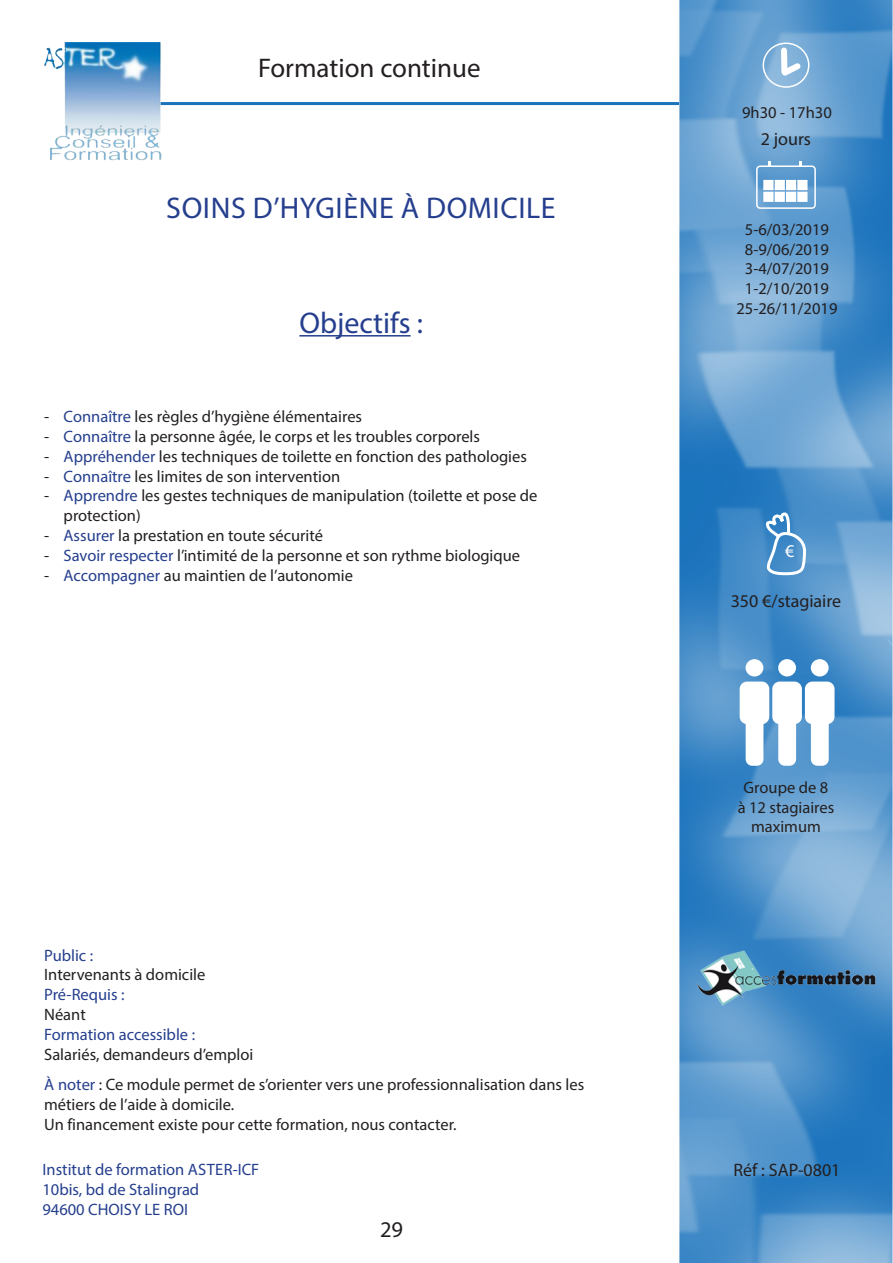
<style>
.page{position:relative;width:893px;height:1263px;background:#fff}
.page>*{position:absolute;margin:0;border:0;box-sizing:border-box;transform-origin:0 0}
.Titre{font:30px "Myriad Pro";letter-spacing:.02em;color:#253f8e}
.Objectif{font:30px "Myriad Pro";color:#253f8e}
.t1{font:27px "Myriad Pro";color:#231f20}
.t2{font:22.5px "Myriad Pro";color:#231f20}
.t3{font:18px "Myriad Pro";color:#231f20}
.t4{font:18px "Myriad Pro";color:#fff}
.texte-objectif{font:16.5px/19.8px "Myriad Pro";color:#231f20}
.Notes{font:16.5px/19.8px "Myriad Pro";color:#231f20}
.Notes-2{font:16.5px/19.8px "Myriad Pro";color:#253f8e}
.Dates{font:16.5px "Myriad Pro";color:#231f20}
.s1{color:#253f8e}
</style>
<div class="page">
<img style="left:679px;top:0;width:214px;height:1263px">
<hr style="left:151px;top:102px;width:528px;height:3px;background:#1b73ba">
<img style="left:44px;top:43px;width:117px;height:118px">
<div style="left:763px;top:43px;width:46px;height:45px;border:2px solid #fff;border-radius:50%"></div>
<svg style="left:777px;top:44px;width:29px;height:37px"></svg>
<svg style="left:766px;top:514px;width:42px;height:64px"></svg>
<div style="left:756px;top:165px;width:60px;height:44px;border:2px solid #fff;border-radius:3px"></div>
<div style="left:764px;top:181px;width:9px;height:8px;background:#fff"></div>
<div style="left:763px;top:180px;width:10px;height:10px;border:2px solid #fff"></div>
<div style="left:775px;top:181px;width:9px;height:8px;background:#fff"></div>
<div style="left:775px;top:180px;width:10px;height:10px;border:2px solid #fff"></div>
<div style="left:787px;top:181px;width:8px;height:8px;background:#fff"></div>
<div style="left:798px;top:181px;width:9px;height:8px;background:#fff"></div>
<div style="left:797px;top:180px;width:10px;height:10px;border:2px solid #fff"></div>
<div style="left:764px;top:192px;width:9px;height:9px;background:#fff"></div>
<div style="left:763px;top:192px;width:10px;height:10px;border:2px solid #fff"></div>
<div style="left:775px;top:192px;width:9px;height:9px;background:#fff"></div>
<div style="left:775px;top:192px;width:10px;height:10px;border:2px solid #fff"></div>
<div style="left:787px;top:192px;width:8px;height:9px;background:#fff"></div>
<div style="left:786px;top:192px;width:10px;height:10px;border:2px solid #fff"></div>
<div style="left:798px;top:192px;width:9px;height:9px;background:#fff"></div>
<div style="left:797px;top:192px;width:10px;height:10px;border:2px solid #fff"></div>
<div style="left:746px;top:660px;width:17px;height:16px;background:#fff;border-radius:50%"></div>
<div style="left:745px;top:659px;width:18px;height:17px;border:2px solid #fff;border-radius:50%"></div>
<div style="left:779px;top:660px;width:16px;height:16px;background:#fff;border-radius:50%"></div>
<div style="left:778px;top:659px;width:18px;height:17px;border:2px solid #fff;border-radius:50%"></div>
<div style="left:811px;top:660px;width:17px;height:16px;background:#fff;border-radius:50%"></div>
<div style="left:811px;top:659px;width:18px;height:17px;border:2px solid #fff;border-radius:50%"></div>
<svg style="left:739px;top:681px;width:96px;height:85px"></svg>
<hr style="left:299px;top:335px;width:112px;height:2px;background:#253f8e">
<img style="left:695px;top:948px;width:182px;height:58px">
<h2 class="t1" style="left:258px;top:52px;width:224px">Formation continue</h2>
<p class="Titre" style="left:166px;top:190px;width:391px">SOINS D’HYGIÈNE À DOMICILE</p>
<p class="Objectif" style="left:299px;top:304px;width:125px">Objectifs :</p>
<p class="texte-objectif" style="left:44px;top:407px;width:320px">- <span class="s1">Connaître</span> les règles d’hygiène élémentaires</p>
<p class="texte-objectif" style="left:44px;top:426px;width:437px">- <span class="s1">Connaître</span> la personne âgée, le corps et les troubles corporels</p>
<p class="texte-objectif" style="left:44px;top:446px;width:484px">- <span class="s1">Appréhender</span> les techniques de toilette en fonction des pathologies</p>
<p class="texte-objectif" style="left:44px;top:466px;width:298px">- <span class="s1">Connaître</span> les limites de son intervention</p>
<p class="texte-objectif" style="left:64px;top:486px;width:475px;text-indent:-20px">- <span class="s1">Apprendre</span> les gestes techniques de manipulation (toilette et pose de protection)</p>
<p class="texte-objectif" style="left:44px;top:525px;width:280px">- <span class="s1">Assurer</span> la prestation en toute sécurité</p>
<p class="texte-objectif" style="left:44px;top:545px;width:477px">- <span class="s1">Savoir respecter</span> l’intimité de la personne et son rythme biologique</p>
<p class="texte-objectif" style="left:44px;top:565px;width:310px">- <span class="s1">Accompagner</span> au maintien de l’autonomie</p>
<p class="Notes-2" style="left:44px;top:945px;width:51px">Public :</p>
<p class="Notes" style="left:44px;top:965px;width:163px">Intervenants à domicile</p>
<p class="Notes-2" style="left:44px;top:984px;width:82px">Pré-Requis :</p>
<p class="Notes" style="left:44px;top:1004px;width:43px">Néant</p>
<p class="Notes-2" style="left:44px;top:1024px;width:152px">Formation accessible :</p>
<p class="Notes" style="left:44px;top:1044px;width:211px">Salariés, demandeurs d’emploi</p>
<p class="Notes" style="left:44px;top:1074px;width:542px"><span class="s1">À noter</span> : Ce module permet de s’orienter vers une professionnalisation dans les métiers de l’aide à domicile.</p>
<p class="Notes" style="left:44px;top:1114px;width:414px">Un financement existe pour cette formation, nous contacter.</p>
<p class="Notes-2" style="left:42px;top:1159px;width:218px">Institut de formation ASTER-ICF<br>10bis, bd de Stalingrad<br>94600 CHOISY LE ROI</p>
<h3 class="t2" style="left:380px;top:1216px;width:24px">29</h3>
<p class="Notes" style="left:742px;top:102px;width:91px">9h30 - 17h30</p>
<p class="t3" style="left:761px;top:128px;width:52px">2 jours</p>
<p class="Dates" style="left:745px;top:219px;width:86px">5-6/03/2019</p>
<p class="Dates" style="left:745px;top:239px;width:86px">8-9/06/2019</p>
<p class="Dates" style="left:745px;top:259px;width:86px">3-4/07/2019</p>
<p class="Dates" style="left:745px;top:278px;width:86px">1-2/10/2019</p>
<p class="Dates" style="left:736px;top:298px;width:103px">25-26/11/2019</p>
<p class="t4" style="left:785px;top:539px;width:11px">€</p>
<p class="t3" style="left:731px;top:590px;width:112px">350 €/stagiaire</p>
<p class="texte-objectif" style="left:738px;top:777px;width:98px;text-align:center">Groupe de 8 à 12 stagiaires maximum</p>
<p class="t3" style="left:733px;top:1159px;width:109px">Réf : SAP-0801</p>
</div>
